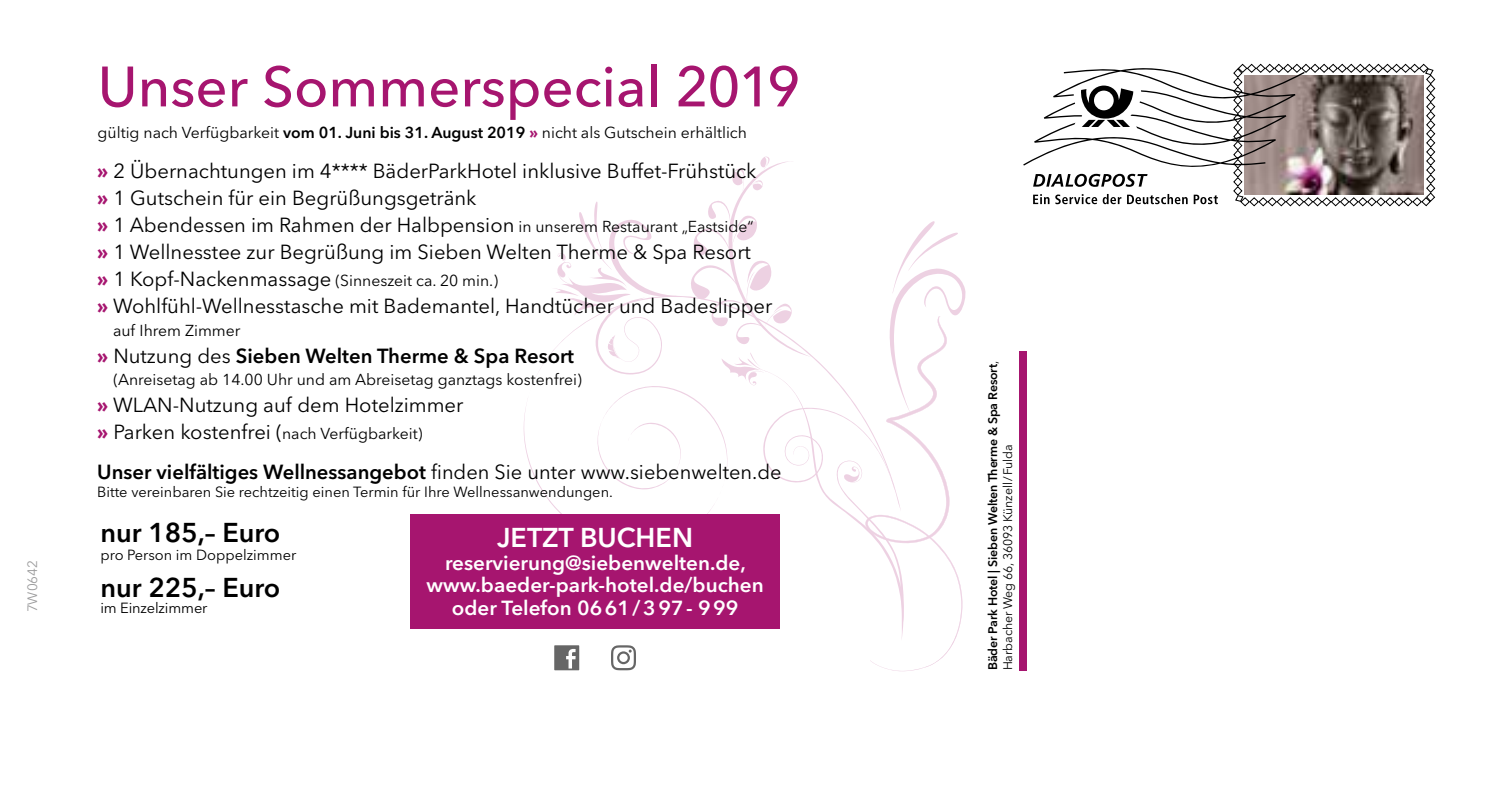
<style>
.page{position:relative;width:1499px;height:798px;background:#fff}
.page>*{position:absolute;margin:0;border:0;box-sizing:border-box;transform-origin:0 0}
.Headline_7W{font:500 56.25px "Avenir Next LT Pro";color:#a6156f}
.Klein{font:600 27px "Avenir Next LT Pro";color:#000}
.Fließtext{font:600 27px "Avenir Next LT Pro";color:#fff}
.Fließtext_7W{font:20.25px "Avenir Next LT Pro";color:#000}
.Fließtext-2{font:600 20.25px "Avenir Next LT Pro";color:#fff}
.Fließtext-3{font:20.25px "Avenir Next LT Pro";color:#000}
.Fließtext_7W-2{font:600 20.25px "Avenir Next LT Pro";color:#000}
.Fließtext_7W-3{font:15.75px "Avenir Next LT Pro";color:#000}
.Klein_7W{font:15.75px "Avenir Next LT Pro";color:#000}
.Fließtext-4{font:14.62px "Avenir Next LT Pro";color:#000}
.Klein-2{font:14.62px "Avenir Next LT Pro";color:#000}
.Klein_7W-2{font:13.5px "Avenir Next LT Pro";color:#9c9c9d}
.Klein_7W-3{font:600 12.38px/14.8px "Avenir Next LT Pro";letter-spacing:-.01em;color:#000}
.s1{font-weight:600}
.s2{font-weight:700;color:#a6156f}
.s3{font-size:15.75px}
.s4{font-weight:700;font-size:20.25px;color:#a6156f}
.s5{font-size:20.25px}
.s6{font-weight:400}
</style>
<div class="page">
<svg style="left:1023px;top:63px;width:413px;height:144px"></svg>
<svg style="left:523px;top:296px;width:161px;height:218px"></svg>
<svg style="left:551px;top:201px;width:126px;height:173px"></svg>
<svg style="left:684px;top:156px;width:282px;height:515px"></svg>
<div style="left:1019px;top:351px;width:8px;height:319px;background:#a6156f"></div>
<div style="left:554px;top:645px;width:25px;height:25px;background:#666"></div>
<svg style="left:566px;top:649px;width:10px;height:19px"></svg>
<svg style="left:611px;top:645px;width:25px;height:25px"></svg>
<div style="left:410px;top:514px;width:370px;height:114px;background:#a6156f"></div>
<p class="Klein_7W-2" style="left:24px;top:612px;width:54px;rotate:-90deg">7W0642</p>
<p class="Headline_7W" style="left:98px;top:53px;width:704px">Unser Sommerspecial 2019</p>
<p class="Klein_7W" style="left:98px;top:123px;width:651px">gültig nach Verfügbarkeit <span class="s1">vom 01. Juni bis 31. August 2019</span> <span class="s2">»</span> nicht als Gutschein erhältlich</p>
<p class="Fließtext_7W" style="left:97px;top:159px;width:661px"><span class="s2">»</span> 2 Übernachtungen im 4**** BäderParkHotel inklusive Buffet-Frühstück</p>
<p class="Fließtext_7W" style="left:97px;top:186px;width:381px"><span class="s2">»</span> 1 Gutschein für ein Begrüßungsgetränk</p>
<p class="Fließtext_7W" style="left:97px;top:213px;width:658px"><span class="s2">»</span> 1 Abendessen im Rahmen der Halbpension <span class="s3">in unserem Restaurant „Eastside“</span></p>
<p class="Fließtext_7W" style="left:97px;top:240px;width:655px"><span class="s2">»</span> 1 Wellnesstee zur Begrüßung im Sieben Welten Therme &amp; Spa Resort</p>
<p class="Fließtext_7W-3" style="left:97px;top:271px;width:402px"><span class="s4">»</span> <span class="s5">1 Kopf-Nackenmassage</span> (Sinneszeit ca. 20 min.)</p>
<p class="Fließtext_7W" style="left:97px;top:294px;width:677px"><span class="s2">»</span> Wohlfühl-Wellnesstasche mit Bademantel, Handtücher und Badeslipper</p>
<p class="Fließtext_7W-3" style="left:113px;top:321px;width:129px">auf Ihrem Zimmer</p>
<p class="Fließtext_7W-2" style="left:97px;top:343px;width:478px"><span class="s2">»</span> <span class="s6">Nutzung des</span> Sieben Welten Therme &amp; Spa Resort</p>
<p class="Fließtext_7W-3" style="left:113px;top:370px;width:470px">(Anreisetag ab 14.00 Uhr und am Abreisetag ganztags kostenfrei)</p>
<p class="Fließtext_7W" style="left:97px;top:393px;width:368px"><span class="s2">»</span> WLAN-Nutzung auf dem Hotelzimmer</p>
<p class="Fließtext_7W-3" style="left:97px;top:424px;width:327px"><span class="s4">»</span> <span class="s5">Parken kostenfrei (</span>nach Verfügbarkeit)</p>
<p class="Fließtext-3" style="left:97px;top:460px;width:686px"><span class="s1">Unser vielfältiges Wellnessangebot</span> finden Sie unter www.siebenwelten.de</p>
<p class="Fließtext-4" style="left:97px;top:483px;width:517px">Bitte vereinbaren Sie rechtzeitig einen Termin für Ihre Wellnessanwendungen.</p>
<p class="Fließtext" style="left:497px;top:521px;width:197px">JETZT BUCHEN</p>
<p class="Fließtext-2" style="left:445px;top:550px;width:302px">reservierung@siebenwelten.de,</p>
<p class="Fließtext-2" style="left:426px;top:572px;width:339px">www.baeder-park-hotel.de/buchen</p>
<p class="Fließtext-2" style="left:452px;top:595px;width:288px">oder Telefon 0661/397- 999</p>
<p class="Klein" style="left:100px;top:516px;width:181px">nur 185,– Euro</p>
<p class="Klein-2" style="left:100px;top:546px;width:197px">pro Person im Doppelzimmer</p>
<p class="Klein" style="left:100px;top:571px;width:181px">nur 225,– Euro</p>
<p class="Klein-2" style="left:100px;top:599px;width:109px">im Einzelzimmer</p>
<p class="Klein_7W-3" style="left:985px;top:670px;width:311px;rotate:-90deg">Bäder Park Hotel | Sieben Welten Therme &amp; Spa Resort<span class="s6">,<br>Harbacher Weg 66, 36093 Künzell/Fulda</span></p>
</div>
